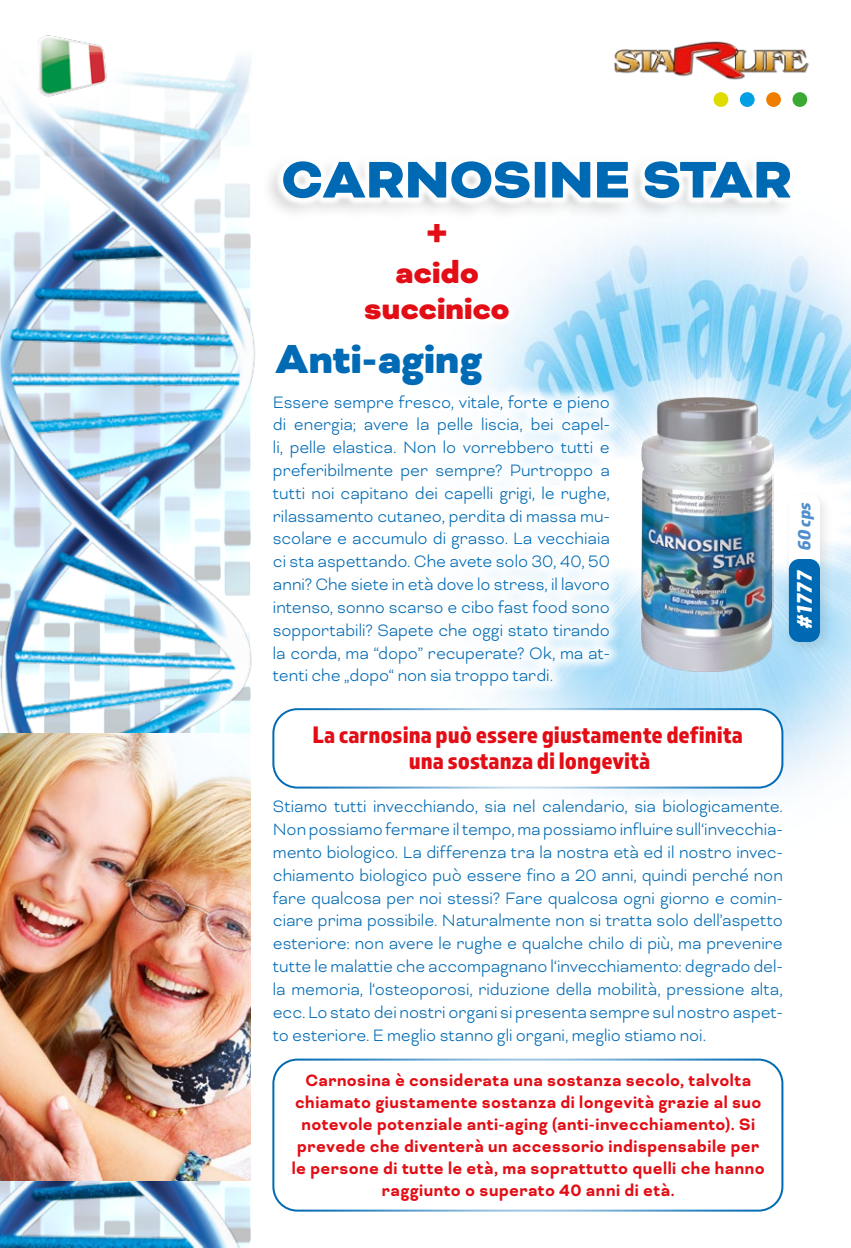
<style>
.page{position:relative;width:851px;height:1248px;background:#fff}
.page>*{position:absolute;margin:0;border:0;box-sizing:border-box;transform-origin:0 0}
.t1{font:900 59.4px "Bicyclette";color:#0069b4}
.t2{font:900 46.8px "Bicyclette";color:#006ab4}
.t3{font:900 46px "Bicyclette";color:#e30d15}
.t4{font:900 35.2px/36.8px "Bicyclette";color:#e30d15;text-align:center}
.t5{font:24.8px/26px "Almaq Refined";color:#e30d15;text-align:center}
.t6{font:italic 22px "Almaq Refined";color:#fff;scale:1.05 1}
.t7{font:300 19px/22.8px "Bicyclette";letter-spacing:-.005em;color:#006ab4;text-align:justify;scale:.95 1}
.t8{font:700 19px/22px "Bicyclette";letter-spacing:.025em;color:#e30d15;text-align:center;scale:.95 1}
.s1{font-size:18.2px;color:#4f8fcd}
</style>
<div class="page">
<img style="left:478px;top:221px;width:372px;height:562px">
<img style="left:0;top:1180px;width:251px;height:67px">
<img style="left:0;top:59px;width:255px;height:674px">
<img style="left:0;top:733px;width:251px;height:447px">
<div style="left:260px;top:153px;width:538px;height:68px;background:#f7f9fa"></div>
<div style="left:274px;top:153px;width:525px;height:54px;background:#fff"></div>
<div style="left:782px;top:488px;width:51px;height:168px;background:#000;opacity:.1"></div>
<div style="left:788px;top:559px;width:31px;height:83px;background:#0069b4;border-radius:10px"></div>
<div style="left:790px;top:495px;width:31px;height:62px;background:#fff"></div>
<img style="left:614px;top:41px;width:195px;height:39px">
<div style="left:713px;top:92px;width:15px;height:15px;background:#dedc00;border-radius:50%"></div>
<div style="left:739px;top:92px;width:15px;height:15px;background:#009fe3;border-radius:50%"></div>
<div style="left:766px;top:92px;width:14px;height:15px;background:#ef7d00;border-radius:50%"></div>
<div style="left:792px;top:92px;width:15px;height:15px;background:#3aaa35;border-radius:50%"></div>
<div style="left:357px;top:215px;width:160px;height:112px;background:#fff"></div>
<svg style="left:0;top:59px;width:154px;height:84px"></svg>
<img style="left:29px;top:35px;width:86px;height:76px">
<div style="left:259px;top:380px;width:537px;height:679px;background:#fff;opacity:.9"></div>
<div style="left:273px;top:709px;width:509px;height:78px;background:#fff;border-radius:24px"></div>
<div style="left:272px;top:708px;width:511px;height:80px;border:2px solid #006ab4;border-radius:24px"></div>
<div style="left:272px;top:1058px;width:511px;height:153px;border:2px solid #006ab4;border-radius:24px"></div>
<h1 class="t1" style="left:281px;top:144px;width:512px">CARNOSINE STAR</h1>
<h3 class="t3" style="left:425px;top:205px;width:24px">+</h3>
<h3 class="t4" style="left:364px;top:254px;width:147px">acido succinico</h3>
<h2 class="t2" style="left:275px;top:331px;width:208px">Anti-aging</h2>
<p class="t7" style="left:273px;top:390px;width:356px">Essere sempre fresco, vitale, forte e pieno di energia; avere la pelle liscia, bei capel&shy;li, pelle elastica. Non lo vorrebbero tutti e preferibilmente per sempre? Purtroppo a tutti noi capitano dei capelli grigi, le rughe, rilassamento cutaneo, perdita di massa mu&shy;scolare e accumulo di grasso. La vecchiaia ci sta aspettando. Che avete solo 30, 40, 50 anni? Che siete in età dove lo stress, il lavoro intenso, sonno scarso e cibo fast food sono sopportabili? Sapete che oggi stato tirando la corda, ma “dopo” recuperate? Ok, ma at&shy;tenti che „dopo“ non sia troppo tardi.</p>
<p class="t6" style="left:791px;top:629px;width:125px;rotate:-90deg">#1777 <span class="s1">60 cps</span></p>
<h3 class="t5" style="left:312px;top:720px;width:432px">La carnosina può essere giustamente definita una sostanza di longevità</h3>
<p class="t7" style="left:273px;top:795px;width:538px">Stiamo tutti invecchiando, sia nel calendario, sia biologicamente.<br>Non possiamo fermare il tempo, ma possiamo influire sull‘invecchia&shy;mento biologico. La differenza tra la nostra età ed il nostro invec&shy;chiamento biologico può essere fino a 20 anni, quindi perché non fare qualcosa per noi stessi? Fare qualcosa ogni giorno e comin&shy;ciare prima possibile. Naturalmente non si tratta solo dell’aspetto esteriore: non avere le rughe e qualche chilo di più, ma prevenire tutte le malattie che accompagnano l‘invecchiamento: degrado del&shy;la memoria, l‘osteoporosi, riduzione della mobilità, pressione alta, ecc. Lo stato dei nostri organi si presenta sempre sul nostro aspet&shy;to esteriore. E meglio stanno gli organi, meglio stiamo noi.</p>
<p class="t8" style="left:292px;top:1069px;width:499px">Carnosina è considerata una sostanza secolo, talvolta chiamato giustamente sostanza di longevità grazie al suo notevole potenziale anti-aging (anti-invecchiamento). Si prevede che diventerà un accessorio indispensabile per le persone di tutte le età, ma soprattutto quelli che hanno raggiunto o superato 40 anni di età.</p>
</div>
